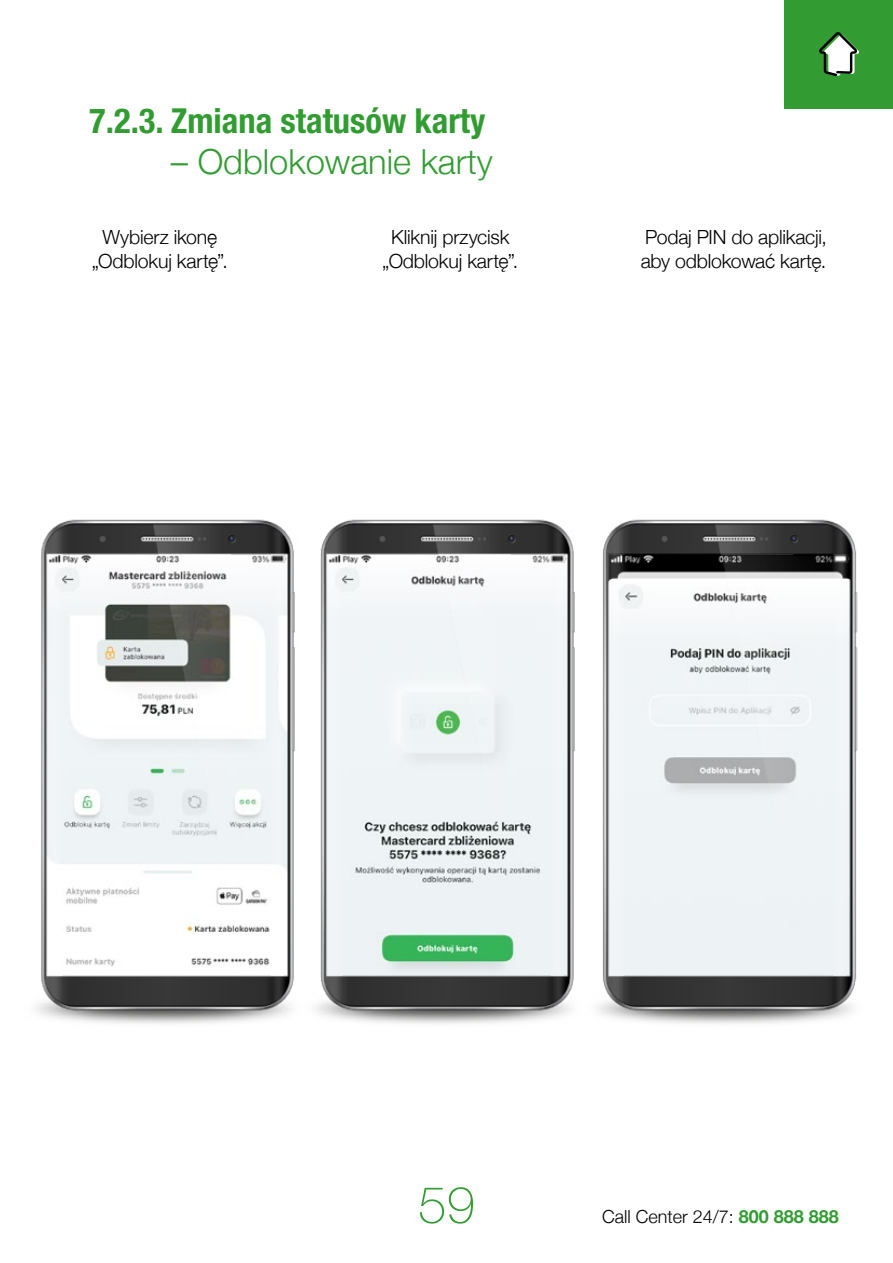
<style>
.page{position:relative;width:893px;height:1263px;background:#fff}
.page>*{position:absolute;margin:0;border:0;box-sizing:border-box;transform-origin:0 0}
.t1{font:100 51px "Helvetica Neue";color:#329c32}
.t2{font:700 condensed 34.5px "Helvetica Neue LT Pro";color:#329c32}
.t3{font:300 34.5px "Helvetica Neue";color:#329c32}
.t4{font:300 19.5px/24px "Helvetica Neue";letter-spacing:-.01em;color:#000;text-align:center}
.t5{font:300 18px "Helvetica Neue";color:#000}
.s1{font-weight:700;color:#329c32}
</style>
<div class="page">
<img style="left:35px;top:519px;width:194px;height:505px">
<img style="left:229px;top:519px;width:283px;height:505px">
<img style="left:512px;top:519px;width:346px;height:505px">
<div style="left:784px;top:0;width:109px;height:108px;background:#329c32"></div>
<svg style="left:819px;top:32px;width:41px;height:44px"></svg>
<h2 class="t2" style="left:89px;top:100px;width:398px">7.2.3. Zmiana statusów karty</h2>
<h2 class="t3" style="left:171px;top:134px;width:324px">– Odblokowanie karty</h2>
<p class="t4" style="left:92px;top:224px;width:138px">Wybierz ikonę „Odblokuj kartę”.</p>
<p class="t4" style="left:382px;top:224px;width:138px">Kliknij przycisk „Odblokuj kartę”.</p>
<p class="t4" style="left:641px;top:224px;width:188px;text-align:left">Podaj PIN do aplikacji, aby odblokować kartę.</p>
<h1 class="t1" style="left:418px;top:1166px;width:58px">59</h1>
<p class="t5" style="left:602px;top:1202px;width:238px">Call Center 24/7: <span class="s1">800 888 888</span></p>
</div>
